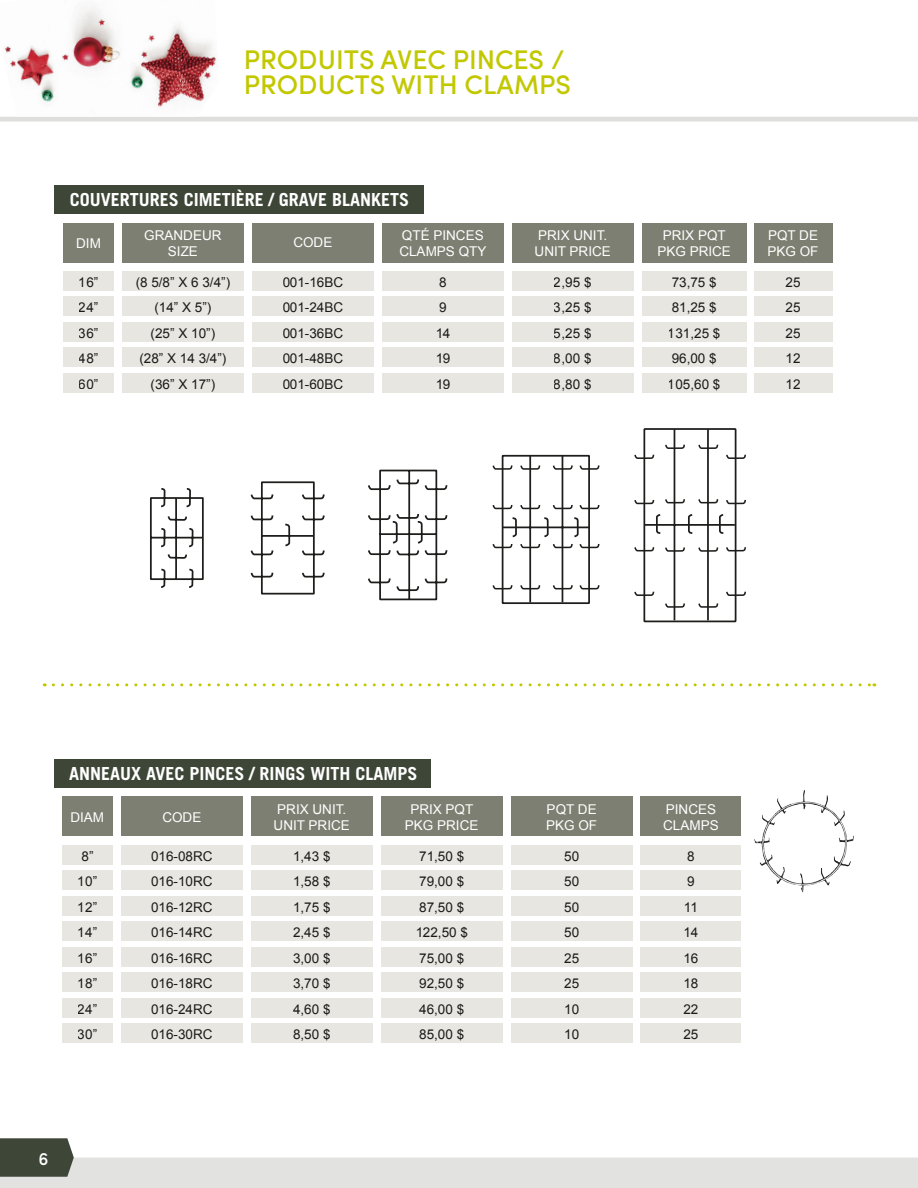
<style>
.page{position:relative;width:918px;height:1188px;background:#fff}
.page>*{position:absolute;margin:0;border:0;box-sizing:border-box;transform-origin:0 0}
.t1{font:500 27px/25.5px "Sofia Pro";color:#c2c800}
.t2{font:700 18px "Trade Gothic LT Std";color:#fff}
.t3{font:500 18px "Sofia Pro";color:#fff}
.t4{font:13.5px/25.5px "Arial";color:#1d1d1b;text-align:justify}
.t5{font:13.5px/16.2px "Arial";color:#fff}
</style>
<div class="page">
<svg style="left:0;top:117px;width:918px;height:5px;background:#e1e1dd"></svg>
<img style="left:4px;top:6px;width:213px;height:101px">
<div style="left:63px;top:223px;width:51px;height:40px;background:#7c7f71"></div>
<svg style="left:63px;top:271px;width:51px;height:20px"></svg>
<svg style="left:63px;top:348px;width:51px;height:19px"></svg>
<svg style="left:63px;top:297px;width:51px;height:19px"></svg>
<svg style="left:63px;top:373px;width:51px;height:20px"></svg>
<svg style="left:63px;top:322px;width:51px;height:20px"></svg>
<div style="left:122px;top:223px;width:122px;height:40px;background:#7c7f71"></div>
<div style="left:122px;top:271px;width:122px;height:20px;background:#e8e6e1"></div>
<div style="left:122px;top:348px;width:122px;height:19px;background:#e8e6e1"></div>
<div style="left:122px;top:297px;width:122px;height:19px;background:#e8e6e1"></div>
<div style="left:122px;top:373px;width:122px;height:20px;background:#e8e6e1"></div>
<div style="left:122px;top:322px;width:122px;height:20px;background:#e8e6e1"></div>
<div style="left:252px;top:223px;width:122px;height:40px;background:#7c7f71"></div>
<div style="left:252px;top:271px;width:122px;height:20px;background:#e8e6e1"></div>
<div style="left:252px;top:348px;width:122px;height:19px;background:#e8e6e1"></div>
<div style="left:252px;top:297px;width:122px;height:19px;background:#e8e6e1"></div>
<div style="left:252px;top:373px;width:122px;height:20px;background:#e8e6e1"></div>
<div style="left:252px;top:322px;width:122px;height:20px;background:#e8e6e1"></div>
<div style="left:382px;top:223px;width:122px;height:40px;background:#7c7f71"></div>
<div style="left:512px;top:223px;width:122px;height:40px;background:#7c7f71"></div>
<div style="left:642px;top:223px;width:105px;height:40px;background:#7c7f71"></div>
<div style="left:754px;top:223px;width:78px;height:40px;background:#7c7f71"></div>
<div style="left:382px;top:271px;width:122px;height:20px;background:#e8e6e1"></div>
<div style="left:382px;top:348px;width:122px;height:19px;background:#e8e6e1"></div>
<div style="left:512px;top:271px;width:122px;height:20px;background:#e8e6e1"></div>
<div style="left:642px;top:271px;width:105px;height:20px;background:#e8e6e1"></div>
<div style="left:754px;top:271px;width:78px;height:20px;background:#e8e6e1"></div>
<div style="left:512px;top:348px;width:122px;height:19px;background:#e8e6e1"></div>
<div style="left:642px;top:348px;width:105px;height:19px;background:#e8e6e1"></div>
<svg style="left:754px;top:348px;width:78px;height:19px"></svg>
<div style="left:382px;top:297px;width:122px;height:19px;background:#e8e6e1"></div>
<div style="left:382px;top:373px;width:122px;height:20px;background:#e8e6e1"></div>
<div style="left:512px;top:297px;width:122px;height:19px;background:#e8e6e1"></div>
<div style="left:642px;top:297px;width:105px;height:19px;background:#e8e6e1"></div>
<svg style="left:754px;top:297px;width:78px;height:19px"></svg>
<div style="left:512px;top:373px;width:122px;height:20px;background:#e8e6e1"></div>
<div style="left:642px;top:373px;width:105px;height:20px;background:#e8e6e1"></div>
<div style="left:754px;top:373px;width:78px;height:20px;background:#e8e6e1"></div>
<div style="left:382px;top:322px;width:122px;height:20px;background:#e8e6e1"></div>
<div style="left:512px;top:322px;width:122px;height:20px;background:#e8e6e1"></div>
<div style="left:642px;top:322px;width:105px;height:20px;background:#e8e6e1"></div>
<div style="left:754px;top:322px;width:78px;height:20px;background:#e8e6e1"></div>
<svg style="left:150px;top:488px;width:54px;height:100px"></svg>
<svg style="left:250px;top:469px;width:198px;height:132px"></svg>
<svg style="left:492px;top:465px;width:9px;height:125px"></svg>
<svg style="left:501px;top:428px;width:236px;height:194px"></svg>
<svg style="left:634px;top:443px;width:112px;height:166px"></svg>
<hr style="left:674px;top:429px;width:1px;height:191px;background:#1d1d1b">
<hr style="left:707px;top:429px;width:2px;height:191px;background:#1d1d1b">
<hr style="left:644px;top:524px;width:91px;height:2px;background:#1d1d1b">
<div style="left:54px;top:185px;width:369px;height:28px;background:#3e4737"></div>
<div style="left:62px;top:796px;width:51px;height:40px;background:#7c7f71"></div>
<svg style="left:62px;top:845px;width:51px;height:20px"></svg>
<svg style="left:62px;top:922px;width:51px;height:19px"></svg>
<svg style="left:62px;top:998px;width:51px;height:19px"></svg>
<svg style="left:62px;top:871px;width:51px;height:19px"></svg>
<svg style="left:62px;top:1023px;width:51px;height:20px"></svg>
<svg style="left:62px;top:896px;width:51px;height:20px"></svg>
<svg style="left:62px;top:947px;width:51px;height:45px;background:#eae8e4"></svg>
<div style="left:121px;top:796px;width:122px;height:40px;background:#7c7f71"></div>
<div style="left:121px;top:845px;width:122px;height:20px;background:#e8e6e1"></div>
<div style="left:121px;top:922px;width:122px;height:19px;background:#e8e6e1"></div>
<div style="left:121px;top:998px;width:122px;height:19px;background:#e8e6e1"></div>
<div style="left:121px;top:871px;width:122px;height:19px;background:#e8e6e1"></div>
<div style="left:121px;top:1023px;width:122px;height:20px;background:#e8e6e1"></div>
<div style="left:121px;top:896px;width:122px;height:20px;background:#e8e6e1"></div>
<svg style="left:121px;top:947px;width:122px;height:45px;background:#eae8e4"></svg>
<div style="left:251px;top:796px;width:122px;height:40px;background:#7c7f71"></div>
<div style="left:251px;top:845px;width:122px;height:20px;background:#e8e6e1"></div>
<div style="left:251px;top:922px;width:122px;height:19px;background:#e8e6e1"></div>
<div style="left:251px;top:998px;width:122px;height:19px;background:#e8e6e1"></div>
<div style="left:251px;top:871px;width:122px;height:19px;background:#e8e6e1"></div>
<div style="left:251px;top:1023px;width:122px;height:20px;background:#e8e6e1"></div>
<div style="left:251px;top:896px;width:122px;height:20px;background:#e8e6e1"></div>
<svg style="left:251px;top:947px;width:122px;height:45px;background:#eae8e4"></svg>
<div style="left:381px;top:796px;width:122px;height:40px;background:#7c7f71"></div>
<div style="left:511px;top:796px;width:122px;height:40px;background:#7c7f71"></div>
<div style="left:641px;top:796px;width:100px;height:40px;background:#7c7f71"></div>
<div style="left:381px;top:845px;width:122px;height:20px;background:#e8e6e1"></div>
<div style="left:381px;top:922px;width:122px;height:19px;background:#e8e6e1"></div>
<div style="left:381px;top:998px;width:122px;height:19px;background:#e8e6e1"></div>
<div style="left:511px;top:845px;width:122px;height:20px;background:#e8e6e1"></div>
<div style="left:641px;top:845px;width:100px;height:20px;background:#e8e6e1"></div>
<div style="left:511px;top:922px;width:122px;height:19px;background:#e8e6e1"></div>
<div style="left:641px;top:922px;width:100px;height:19px;background:#e8e6e1"></div>
<div style="left:511px;top:998px;width:122px;height:19px;background:#e8e6e1"></div>
<div style="left:641px;top:998px;width:100px;height:19px;background:#e8e6e1"></div>
<div style="left:381px;top:871px;width:122px;height:19px;background:#e8e6e1"></div>
<div style="left:381px;top:1023px;width:122px;height:20px;background:#e8e6e1"></div>
<div style="left:511px;top:871px;width:122px;height:19px;background:#e8e6e1"></div>
<div style="left:641px;top:871px;width:100px;height:19px;background:#e8e6e1"></div>
<div style="left:511px;top:1023px;width:122px;height:20px;background:#e8e6e1"></div>
<div style="left:641px;top:1023px;width:100px;height:20px;background:#e8e6e1"></div>
<div style="left:381px;top:896px;width:122px;height:20px;background:#e8e6e1"></div>
<svg style="left:381px;top:947px;width:122px;height:45px;background:#eae8e4"></svg>
<div style="left:511px;top:896px;width:122px;height:20px;background:#e8e6e1"></div>
<div style="left:641px;top:896px;width:100px;height:20px;background:#e8e6e1"></div>
<svg style="left:511px;top:947px;width:122px;height:45px;background:#eae8e4"></svg>
<svg style="left:641px;top:947px;width:100px;height:45px;background:#eae8e4"></svg>
<img style="left:754px;top:790px;width:100px;height:102px">
<div style="left:54px;top:760px;width:377px;height:28px;background:#3e4737"></div>
<svg style="left:53px;top:683px;width:816px;height:3px"></svg>
<svg style="left:0;top:1138px;width:918px;height:50px"></svg>
<h1 class="t1" style="left:244px;top:45px;width:329px">PRODUITS AVEC PINCES /<br>PRODUCTS WITH CLAMPS</h1>
<h2 class="t2" style="left:70px;top:188px;width:341px">COUVERTURES CIMETIÈRE / GRAVE BLANKETS</h2>
<p class="t5" style="left:76px;top:236px;width:26px">DIM</p>
<p class="t5" style="left:144px;top:227px;width:79px;text-align:center">GRANDEUR<br>SIZE</p>
<p class="t5" style="left:399px;top:227px;width:89px">QTÉ PINCES<br>CLAMPS QTY</p>
<p class="t5" style="left:535px;top:227px;width:78px">PRIX UNIT.<br>UNIT PRICE</p>
<p class="t5" style="left:657px;top:227px;width:75px;text-align:center">PRIX PQT<br>PKG PRICE</p>
<p class="t5" style="left:768px;top:227px;width:53px">PQT DE<br>PKG OF</p>
<p class="t5" style="left:293px;top:234px;width:41px">CODE</p>
<p class="t4" style="left:79px;top:269px;width:21px">16” 24” 36” 48” 60”</p>
<p class="t4" style="left:136px;top:269px;width:96px;text-align:center">(8 5/8” X 6 3/4”) (14” X 5”)<br>(25” X 10”)<br>(28” X 14 3/4”) (36” X 17”)</p>
<p class="t4" style="left:282px;top:269px;width:62px">001-16BC 001-24BC 001-36BC 001-48BC 001-60BC</p>
<p class="t4" style="left:435px;top:269px;width:17px;text-align:left">8<br>9<br>14<br>19<br>19</p>
<p class="t4" style="left:554px;top:269px;width:39px">2,95 $ 3,25 $ 5,25 $ 8,00 $ 8,80 $</p>
<p class="t4" style="left:668px;top:269px;width:54px;text-align:left">73,75 $<br>81,25 $<br>131,25 $<br>96,00 $<br>105,60 $</p>
<p class="t4" style="left:786px;top:269px;width:17px">25<br>25<br>25<br>12<br>12</p>
<h2 class="t2" style="left:69px;top:763px;width:350px">ANNEAUX AVEC PINCES / RINGS WITH CLAMPS</h2>
<p class="t5" style="left:70px;top:809px;width:35px">DIAM</p>
<p class="t5" style="left:162px;top:809px;width:41px">CODE</p>
<p class="t5" style="left:274px;top:801px;width:78px">PRIX UNIT.<br>UNIT PRICE</p>
<p class="t5" style="left:405px;top:801px;width:75px;text-align:center">PRIX PQT<br>PKG PRICE</p>
<p class="t5" style="left:546px;top:801px;width:53px">PQT DE<br>PKG OF</p>
<p class="t5" style="left:663px;top:801px;width:57px">PINCES<br>CLAMPS</p>
<p class="t4" style="left:78px;top:843px;width:21px;text-align:left">8”<br>10”<br>12”<br>14”<br>16”<br>18”<br>24”<br>30”</p>
<p class="t4" style="left:151px;top:843px;width:63px">016-08RC 016-10RC 016-12RC 016-14RC 016-16RC 016-18RC 016-24RC 016-30RC</p>
<p class="t4" style="left:293px;top:843px;width:39px">1,43 $ 1,58 $ 1,75 $ 2,45 $ 3,00 $ 3,70 $ 4,60 $ 8,50 $</p>
<p class="t4" style="left:415px;top:843px;width:54px;text-align:left">71,50 $<br>79,00 $<br>87,50 $<br>122,50 $<br>75,00 $<br>92,50 $<br>46,00 $<br>85,00 $</p>
<p class="t4" style="left:564px;top:843px;width:17px">50<br>50<br>50<br>50<br>25<br>25<br>10<br>10</p>
<p class="t4" style="left:683px;top:843px;width:17px;text-align:left">8<br>9<br>11<br>14<br>16<br>18<br>22<br>25</p>
<h2 class="t3" style="left:39px;top:1145px;width:12px">6</h2>
</div>
